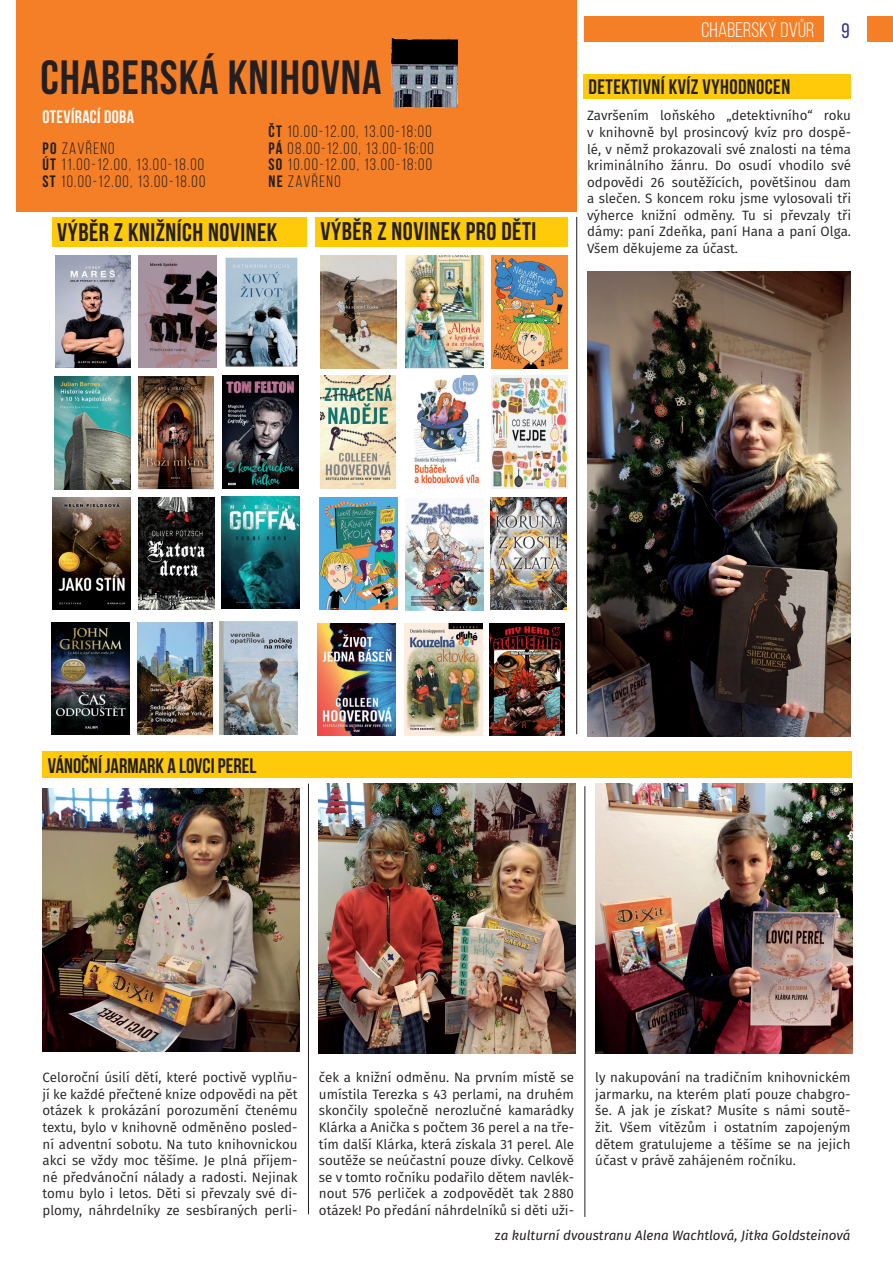
<style>
.page{position:relative;width:893px;height:1263px;background:#fff}
.page>*{position:absolute;margin:0;border:0;box-sizing:border-box;transform-origin:0 0}
.t1{font:700 48px "Bebas Neue";letter-spacing:.02em;color:#231f20}
.t2{font:700 25.5px "Bebas Neue";letter-spacing:.02em;color:#231f20}
.t3{font:700 21px "Bebas Neue";color:#231f20}
.t4{font:700 21px "Bebas Neue";letter-spacing:.02em;color:#231f20}
.t5{font:21px "Bebas Neue";letter-spacing:.01em;color:#fff}
.t6{font:21px "Bebas Neue";color:#343293}
.t7{font:700 18px "Bebas Neue";letter-spacing:.02em;color:#fff}
.t8{font:16.5px/16.6px "Bebas Neue";letter-spacing:.08em;color:#231f20}
.t9{font:13.5px/16.6px "Fira Sans";color:#231f20;text-align:justify}
.t10{font:italic 13.5px "Fira Sans";color:#231f20}
.s1{font-weight:700}
.s2{font-style:normal}
</style>
<div class="page">
<div style="left:16px;top:0;width:561px;height:212px;background:#f47f26"></div>
<div style="left:584px;top:75px;width:267px;height:24px;background:#feca0a"></div>
<img style="left:390px;top:37px;width:67px;height:71px">
<div style="left:52px;top:217px;width:255px;height:30px;background:#feca0a"></div>
<img style="left:56px;top:255px;width:75px;height:113px">
<img style="left:138px;top:255px;width:78px;height:113px">
<img style="left:225px;top:257px;width:73px;height:110px">
<img style="left:221px;top:496px;width:78px;height:113px">
<div style="left:315px;top:217px;width:253px;height:30px;background:#feca0a"></div>
<img style="left:321px;top:256px;width:75px;height:112px">
<img style="left:406px;top:256px;width:78px;height:112px">
<img style="left:492px;top:256px;width:76px;height:112px">
<img style="left:406px;top:502px;width:78px;height:109px">
<img style="left:491px;top:498px;width:75px;height:112px">
<img style="left:55px;top:377px;width:76px;height:112px">
<img style="left:139px;top:377px;width:75px;height:111px">
<img style="left:223px;top:376px;width:76px;height:112px">
<img style="left:53px;top:497px;width:78px;height:112px">
<img style="left:139px;top:497px;width:75px;height:112px">
<svg style="left:320px;top:376px;width:76px;height:112px"></svg>
<img style="left:321px;top:376px;width:74px;height:112px">
<img style="left:414px;top:376px;width:66px;height:110px">
<img style="left:491px;top:376px;width:76px;height:112px">
<img style="left:319px;top:498px;width:78px;height:112px">
<div style="left:43px;top:752px;width:809px;height:26px;background:#feca0a"></div>
<img style="left:43px;top:788px;width:256px;height:263px">
<img style="left:587px;top:271px;width:263px;height:465px">
<img style="left:220px;top:622px;width:78px;height:112px">
<img style="left:404px;top:624px;width:78px;height:111px">
<img style="left:489px;top:623px;width:76px;height:112px">
<img style="left:51px;top:622px;width:78px;height:113px">
<img style="left:137px;top:622px;width:76px;height:113px">
<img style="left:317px;top:623px;width:78px;height:112px">
<img style="left:318px;top:784px;width:257px;height:269px">
<img style="left:595px;top:784px;width:257px;height:269px">
<hr style="left:576px;top:217px;width:1px;height:517px;background:#231f20">
<hr style="left:585px;top:786px;width:1px;height:431px;background:#231f20">
<hr style="left:308px;top:784px;width:1px;height:430px;background:#231f20">
<div style="left:584px;top:16px;width:239px;height:26px;background:#f47f26"></div>
<div style="left:868px;top:16px;width:25px;height:26px;background:#f47f26"></div>
<h1 class="t1" style="left:40px;top:51px;width:342px">CHABERSKÁ KNIHOVNA</h1>
<h3 class="t7" style="left:43px;top:107px;width:93px">OTEVÍRACÍ DOBA</h3>
<p class="t8" style="left:43px;top:139px;width:164px"><span class="s1">PO</span> ZAVŘENO<br><span class="s1">ÚT</span> 11.00-12.00, 13.00-18.00<br><span class="s1">ST</span> 10.00-12.00, 13.00-18.00</p>
<p class="t8" style="left:268px;top:123px;width:167px"><span class="s1">ČT</span> 10.00-12.00, 13.00-18:00<br><span class="s1">PÁ</span> 08.00-12.00, 13.00-16:00<br><span class="s1">SO</span> 10.00-12.00, 13.00-18:00<br><span class="s1">NE</span> ZAVŘENO</p>
<h2 class="t2" style="left:57px;top:218px;width:222px">VÝBĚR Z KNIŽNÍCH NOVINEK</h2>
<h2 class="t2" style="left:321px;top:218px;width:217px">VÝBĚR Z NOVINEK PRO DĚTI</h2>
<h3 class="t5" style="left:701px;top:19px;width:114px">CHABERSKÝ DVŮR</h3>
<h3 class="t6" style="left:841px;top:19px;width:10px">9</h3>
<h3 class="t4" style="left:589px;top:75px;width:203px">DETEKTIVNÍ KVÍZ VYHODNOCEN</h3>
<p class="t9" style="left:587px;top:107px;width:265px">Završením loňského „detektivního“ roku v knihovně byl prosincový kvíz pro dospě&shy;lé, v němž prokazovali své znalosti na téma kriminálního žánru. Do osudí vhodilo své odpovědi 26 soutěžících, povětšinou dam a slečen. S koncem roku jsme vylosovali tři výherce knižní odměny. Tu si převzaly tři dámy: paní Zdeňka, paní Hana a paní Olga.<br>Všem děkujeme za účast.</p>
<h3 class="t3" style="left:48px;top:754px;width:210px">VÁNOČNÍ JARMARK A LOVCI PEREL</h3>
<p class="t9" style="left:43px;top:1069px;width:257px">Celoroční úsilí dětí, které poctivě vyplňu&shy;jí ke každé přečtené knize odpovědi na pět otázek k prokázání porozumění čtenému textu, bylo v knihovně odměněno posled&shy;ní adventní sobotu. Na tuto knihovnickou akci se vždy moc těšíme. Je plná příjem&shy;né předvánoční nálady a radosti. Nejinak tomu bylo i letos. Děti si převzaly své di&shy;plomy, náhrdelníky ze sesbíraných perli-</p>
<p class="t9" style="left:319px;top:1069px;width:257px">ček a knižní odměnu. Na prvním místě se umístila Terezka s 43 perlami, na druhém skončily společně nerozlučné kamarádky Klárka a Anička s počtem 36 perel a na tře&shy;tím další Klárka, která získala 31 perel. Ale soutěže se neúčastní pouze dívky. Celkově se v tomto ročníku podařilo dětem navlék&shy;nout 576 perliček a zodpovědět tak 2880 otázek! Po předání náhrdelníků si děti uži-</p>
<p class="t9" style="left:595px;top:1069px;width:257px">ly nakupování na tradičním knihovnickém jarmarku, na kterém platí pouze chabgro&shy;še. A jak je získat? Musíte s námi soutě&shy;žit. Všem vítězům i ostatním zapojeným dětem gratulujeme a těšíme se na jejich účast v právě zahájeném ročníku.</p>
<p class="t10" style="left:495px;top:1225px;width:357px"><span class="s2">z</span>a kulturní dvoustranu Alena Wachtlová, Jitka Goldsteinová</p>
</div>
